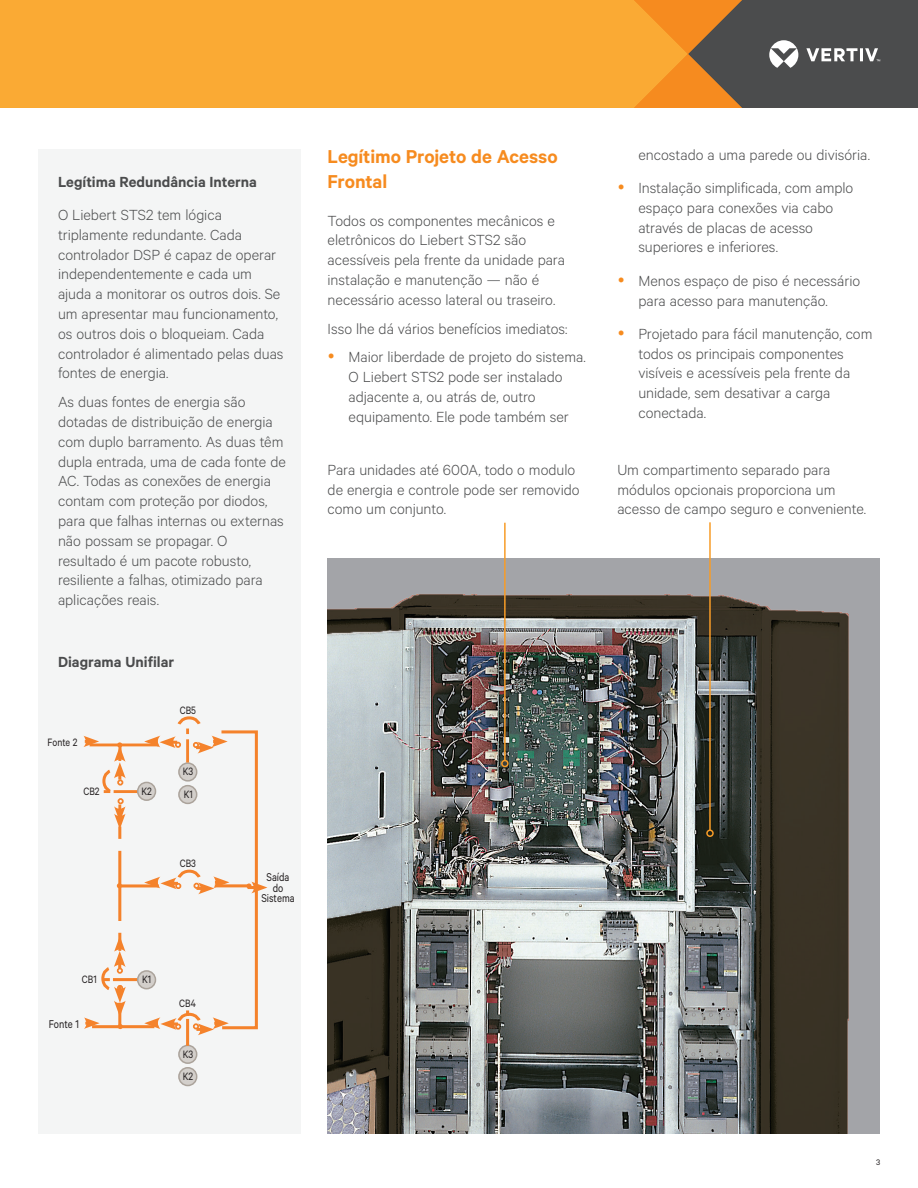
<style>
.page{position:relative;width:918px;height:1188px;background:#fff}
.page>*{position:absolute;margin:0;border:0;box-sizing:border-box;transform-origin:0 0}
.Vertiv_Orange_Main_H{font:600 21px/25.2px "Calibre";letter-spacing:-.005em;color:#f68b1f}
.Vertiv_Body_Text{font:300 16.5px/19.8px "Calibre";color:#4b4c4d}
.Vertiv_Heading{font:600 16.5px "Calibre";color:#4b4c4d}
.t1{font:12.75px/10.5px "Calibre";color:#231f20;text-align:center;scale:.85 1}
.t2{font:12px "Calibre";color:#231f20;scale:.85 1}
.Page_Number_Right{font:9px "Calibre";color:#231f20}
</style>
<div class="page">
<div style="left:0;top:0;width:634px;height:108px;background:#faaa34"></div>
<svg style="left:634px;top:0;width:284px;height:108px;background:#816647"></svg>
<img style="left:328px;top:558px;width:552px;height:576px">
<div style="left:38px;top:149px;width:263px;height:985px;background:#f4f5f5"></div>
<hr style="left:92px;top:1025px;width:62px;height:3px;background:#f4822b">
<hr style="left:90px;top:744px;width:68px;height:2px;background:#f4822b">
<hr style="left:119px;top:884px;width:40px;height:3px;background:#f4822b">
<hr style="left:118px;top:851px;width:3px;height:70px;background:#f4822b">
<div style="left:179px;top:1068px;width:18px;height:18px;background:#d3cfcb;border-radius:50%"></div>
<div style="left:178px;top:1067px;width:19px;height:19px;border:2px solid #aba39b;border-radius:50%"></div>
<div style="left:179px;top:1045px;width:18px;height:18px;background:#d3cfcb;border-radius:50%"></div>
<div style="left:178px;top:1045px;width:19px;height:19px;border:2px solid #aba39b;border-radius:50%"></div>
<hr style="left:118px;top:933px;width:3px;height:15px;background:#f4822b">
<hr style="left:186px;top:1019px;width:3px;height:27px;background:#f4822b">
<hr style="left:113px;top:978px;width:24px;height:3px;background:#f4822b">
<div style="left:138px;top:971px;width:17px;height:18px;background:#d3cfcb;border-radius:50%"></div>
<div style="left:137px;top:970px;width:19px;height:19px;border:2px solid #aba39b;border-radius:50%"></div>
<svg style="left:84px;top:936px;width:42px;height:93px"></svg>
<hr style="left:114px;top:790px;width:24px;height:3px;background:#f4822b">
<div style="left:138px;top:782px;width:18px;height:18px;background:#d3cfcb;border-radius:50%"></div>
<div style="left:137px;top:782px;width:19px;height:19px;border:2px solid #aba39b;border-radius:50%"></div>
<svg style="left:144px;top:716px;width:123px;height:319px"></svg>
<svg style="left:83px;top:736px;width:43px;height:103px"></svg>
<hr style="left:504px;top:523px;width:2px;height:238px;background:#f89c27">
<div style="left:501px;top:760px;width:8px;height:7px;border:2px solid #f89c27;border-radius:50%"></div>
<hr style="left:709px;top:522px;width:2px;height:308px;background:#f89c27">
<div style="left:706px;top:830px;width:8px;height:7px;border:2px solid #f89c27;border-radius:50%"></div>
<p class="Vertiv_Heading" style="left:58px;top:172px;width:200px">Legítima Redundância Interna</p>
<p class="Vertiv_Body_Text" style="left:58px;top:204px;width:227px">O Liebert STS2 tem lógica triplamente redundante. Cada controlador DSP é capaz de operar independentemente e cada um ajuda a monitorar os outros dois. Se um apresentar mau funcionamento, os outros dois o bloqueiam. Cada controlador é alimentado pelas duas fontes de energia.</p>
<p class="Vertiv_Body_Text" style="left:58px;top:391px;width:229px">As duas fontes de energia são dotadas de distribuição de energia com duplo barramento. As duas têm dupla entrada, uma de cada fonte de<br>AC. Todas as conexões de energia contam com proteção por diodos, para que falhas internas ou externas não possam se propagar. O resultado é um pacote robusto, resiliente a falhas, otimizado para aplicações reais.</p>
<p class="Vertiv_Heading" style="left:58px;top:652px;width:118px">Diagrama Unifilar</p>
<p class="t2" style="left:48px;top:735px;width:37px">Fonte 2</p>
<p class="t2" style="left:83px;top:784px;width:21px">CB2</p>
<p class="t2" style="left:141px;top:784px;width:14px">K2</p>
<p class="t2" style="left:180px;top:703px;width:21px">CB5</p>
<p class="t2" style="left:183px;top:764px;width:14px">K3</p>
<p class="t2" style="left:184px;top:787px;width:12px">K1</p>
<p class="t2" style="left:180px;top:856px;width:21px">CB3</p>
<p class="t2" style="left:82px;top:973px;width:19px">CB1</p>
<p class="t1" style="left:49px;top:1018px;width:37px">Fonte 1</p>
<p class="t2" style="left:142px;top:972px;width:12px">K1</p>
<p class="t2" style="left:179px;top:996px;width:21px">CB4</p>
<p class="t2" style="left:183px;top:1047px;width:14px">K3</p>
<p class="t2" style="left:183px;top:1069px;width:14px">K2</p>
<p class="t1" style="left:261px;top:871px;width:41px">Saída do<br>Sistema</p>
<p class="Vertiv_Orange_Main_H" style="left:328px;top:143px;width:232px">Legítimo Projeto de Acesso<br>Frontal</p>
<p class="Vertiv_Body_Text" style="left:328px;top:210px;width:239px">Todos os componentes mecânicos e eletrônicos do Liebert STS2 são acessíveis pela frente da unidade para instalação e manutenção — não é necessário acesso lateral ou traseiro.</p>
<p class="Vertiv_Body_Text" style="left:328px;top:318px;width:241px">Isso lhe dá vários benefícios imediatos:</p>
<p class="Vertiv_Body_Text" style="left:349px;top:347px;width:239px">Maior liberdade de projeto do sistema.<br>O Liebert STS2 pode ser instalado adjacente a, ou atrás de, outro equipamento. Ele pode também ser</p>
<p class="Vertiv_Body_Text" style="left:638px;top:144px;width:233px">encostado a uma parede ou divisória.</p>
<p class="Vertiv_Body_Text" style="left:638px;top:177px;width:217px">Instalação simplificada, com amplo espaço para conexões via cabo através de placas de acesso superiores e inferiores.</p>
<p class="Vertiv_Body_Text" style="left:638px;top:270px;width:223px">Menos espaço de piso é necessário para acesso para manutenção.</p>
<p class="Vertiv_Body_Text" style="left:638px;top:323px;width:236px">Projetado para fácil manutenção, com todos os principais componentes visíveis e acessíveis pela frente da unidade, sem desativar a carga conectada.</p>
<p class="Vertiv_Body_Text" style="left:328px;top:459px;width:254px">Para unidades até 600A, todo o modulo de energia e controle pode ser removido como um conjunto.</p>
<p class="Vertiv_Body_Text" style="left:617px;top:459px;width:250px">Um compartimento separado para módulos opcionais proporciona um acesso de campo seguro e conveniente.</p>
<p class="Page_Number_Right" style="left:876px;top:1157px;width:6px">3</p>
</div>
